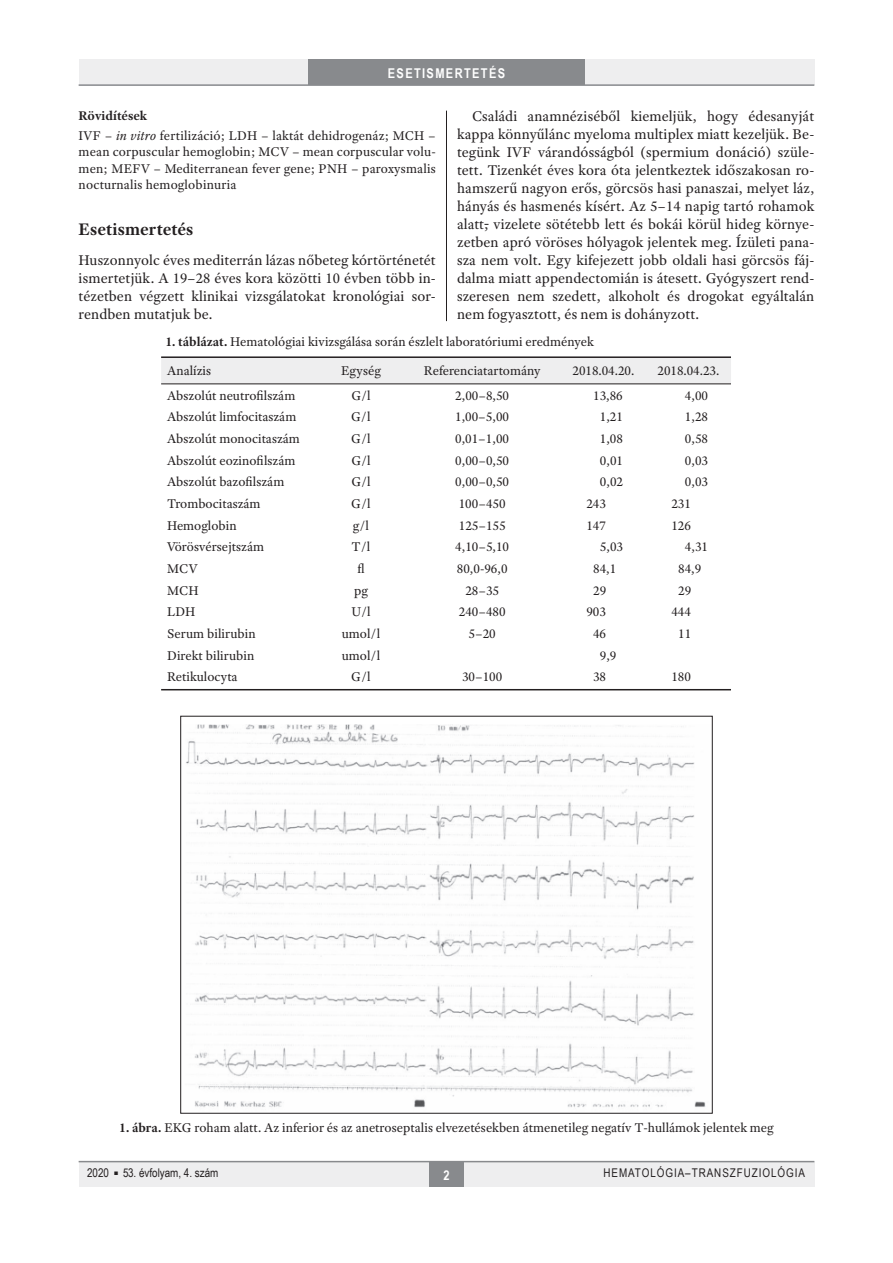
<style>
.page{position:relative;width:893px;height:1263px;background:#fff}
.page>*{position:absolute;margin:0;border:0;box-sizing:border-box;transform-origin:0 0}
.t1{font:700 18px "Adobe Text Pro";color:#231f20}
.t2{font:15px/18px "Adobe Text Pro";letter-spacing:.005em;color:#231f20;text-align:justify}
.t3{font:13.5px/16.5px "Adobe Text Pro";color:#231f20}
.t4{font:700 13.5px "Arial Narrow";letter-spacing:.1em;color:#fff}
.t5{font:12px "Arial Narrow";letter-spacing:.08em;color:#231f20}
.t6{font:12px "Arial Narrow";color:#231f20}
.s1{font-weight:700}
.s2{font-style:italic}
</style>
<div class="page">
<div style="left:79px;top:1161px;width:735px;height:25px;background:#eeeeef"></div>
<hr style="left:79px;top:1161px;width:735px;height:1px;background:#888a8d">
<div style="left:430px;top:1161px;width:34px;height:25px;background:#888a8d"></div>
<div style="left:79px;top:60px;width:735px;height:25px;background:#eeeeef"></div>
<div style="left:308px;top:60px;width:277px;height:25px;background:#888a8d"></div>
<hr style="left:79px;top:84px;width:735px;height:2px;background:#888a8d">
<hr style="left:446px;top:111px;width:1px;height:210px;background:#231f20">
<img style="left:186px;top:724px;width:520px;height:384px">
<div style="left:161px;top:358px;width:570px;height:26px;background:#eeeeef"></div>
<hr style="left:161px;top:356px;width:570px;height:2px;background:#231f20">
<hr style="left:161px;top:384px;width:570px;height:1px;background:#231f20">
<hr style="left:161px;top:689px;width:570px;height:1px;background:#231f20">
<p class="t4" style="left:388px;top:65px;width:119px">ESETISMERTETÉS</p>
<p class="t3" style="left:79px;top:107px;width:359px;line-height:19.5px"><span class="s1">Rövidítések<br></span>IVF – <span class="s2">in vitro</span> fertilizáció; LDH – laktát dehidrogenáz; MCH –</p>
<p class="t3" style="left:79px;top:145px;width:359px;text-align:justify">mean corpuscular hemoglobin; MCV – mean corpuscular volu&shy;men; MEFV – Mediterranean fever gene; PNH – paroxysmalis nocturnalis hemoglobinuria</p>
<h1 class="t1" style="left:79px;top:222px;width:116px">Esetismertetés</h1>
<p class="t2" style="left:79px;top:252px;width:359px">Huszonnyolc éves mediterrán lázas nőbeteg kórtörténetét ismertetjük. A 19–28 éves kora közötti 10 évben több in&shy;tézetben végzett klinikai vizsgálatokat kronológiai sor&shy;rendben mutatjuk be.</p>
<p class="t2" style="left:457px;top:109px;width:359px;text-indent:15px">Családi anamnéziséből kiemeljük, hogy édesanyját kap pa könnyűlánc myeloma multiplex miatt kezeljük. Be&shy;tegünk IVF várandósságból (spermium donáció) szüle&shy;tett. Tizenkét éves kora óta jelentkeztek időszakosan ro&shy;hamszerű nagyon erős, görcsös hasi panaszai, melyet láz, hányás és hasmenés kísért. Az 5–14 napig tartó rohamok alatt, vizelete sötétebb lett és bokái körül hideg környe&shy;zetben apró vöröses hólyagok jelentek meg. Ízületi pana&shy;sza nem volt. Egy kifejezett jobb oldali hasi görcsös fáj&shy;dalma miatt appendectomián is átesett. Gyógyszert rend&shy;szeresen nem szedett, alkoholt és drogokat egyáltalán nem fogyasztott, és nem is dohányzott.</p>
<p class="t3" style="left:165px;top:328px;width:430px;line-height:29.1px"><span class="s1">1. táblázat.</span> Hematológiai kivizsgálása során észlelt laboratóriumi eredmények<br>Analízis</p>
<p class="t3" style="left:341px;top:364px;width:41px">Egység</p>
<p class="t3" style="left:424px;top:364px;width:118px">Referenciatartomány</p>
<p class="t3" style="left:572px;top:364px;width:63px">2018.04.20.</p>
<p class="t3" style="left:657px;top:364px;width:63px">2018.04.23.</p>
<p class="t3" style="left:167px;top:388px;width:130px">Abszolút neutrofilszám</p>
<p class="t3" style="left:351px;top:388px;width:21px">G/l</p>
<p class="t3" style="left:455px;top:388px;width:55px">2,00–8,50</p>
<p class="t3" style="left:593px;top:388px;width:31px">13,86</p>
<p class="t3" style="left:685px;top:388px;width:25px">4,00</p>
<p class="t3" style="left:167px;top:410px;width:131px">Abszolút limfocitaszám</p>
<p class="t3" style="left:351px;top:410px;width:21px">G/l</p>
<p class="t3" style="left:455px;top:410px;width:55px">1,00–5,00</p>
<p class="t3" style="left:600px;top:410px;width:25px">1,21</p>
<p class="t3" style="left:685px;top:410px;width:25px">1,28</p>
<p class="t3" style="left:167px;top:431px;width:134px">Abszolút monocitaszám</p>
<p class="t3" style="left:351px;top:431px;width:21px">G/l</p>
<p class="t3" style="left:455px;top:431px;width:55px">0,01–1,00</p>
<p class="t3" style="left:600px;top:431px;width:25px">1,08</p>
<p class="t3" style="left:685px;top:431px;width:25px">0,58</p>
<p class="t3" style="left:167px;top:453px;width:130px">Abszolút eozinofilszám</p>
<p class="t3" style="left:351px;top:453px;width:21px">G/l</p>
<p class="t3" style="left:455px;top:453px;width:55px">0,00–0,50</p>
<p class="t3" style="left:600px;top:453px;width:25px">0,01</p>
<p class="t3" style="left:685px;top:453px;width:25px">0,03</p>
<p class="t3" style="left:167px;top:475px;width:119px">Abszolút bazofilszám</p>
<p class="t3" style="left:351px;top:475px;width:21px">G/l</p>
<p class="t3" style="left:455px;top:475px;width:55px">0,00–0,50</p>
<p class="t3" style="left:600px;top:475px;width:25px">0,02</p>
<p class="t3" style="left:685px;top:475px;width:25px">0,03</p>
<p class="t3" style="left:167px;top:496px;width:95px">Trombocitaszám</p>
<p class="t3" style="left:351px;top:496px;width:21px">G/l</p>
<p class="t3" style="left:459px;top:496px;width:48px">100–450</p>
<p class="t3" style="left:586px;top:496px;width:21px">243</p>
<p class="t3" style="left:671px;top:496px;width:21px">231</p>
<p class="t3" style="left:167px;top:518px;width:71px">Hemoglobin</p>
<p class="t3" style="left:353px;top:518px;width:18px">g/l</p>
<p class="t3" style="left:459px;top:518px;width:48px">125–155</p>
<p class="t3" style="left:586px;top:518px;width:21px">147</p>
<p class="t3" style="left:671px;top:518px;width:21px">126</p>
<p class="t3" style="left:167px;top:540px;width:98px">Vörösvérsejtszám</p>
<p class="t3" style="left:352px;top:540px;width:20px">T/l</p>
<p class="t3" style="left:455px;top:540px;width:55px">4,10–5,10</p>
<p class="t3" style="left:600px;top:540px;width:25px">5,03</p>
<p class="t3" style="left:685px;top:540px;width:25px">4,31</p>
<p class="t3" style="left:167px;top:561px;width:32px">MCV</p>
<p class="t3" style="left:357px;top:561px;width:9px">fl</p>
<p class="t3" style="left:457px;top:561px;width:52px">80,0-96,0</p>
<p class="t3" style="left:593px;top:561px;width:25px">84,1</p>
<p class="t3" style="left:678px;top:561px;width:25px">84,9</p>
<p class="t3" style="left:167px;top:583px;width:33px">MCH</p>
<p class="t3" style="left:354px;top:583px;width:15px">pg</p>
<p class="t3" style="left:465px;top:583px;width:35px">28–35</p>
<p class="t3" style="left:593px;top:583px;width:15px">29</p>
<p class="t3" style="left:678px;top:583px;width:15px">29</p>
<p class="t3" style="left:167px;top:605px;width:30px">LDH</p>
<p class="t3" style="left:351px;top:605px;width:21px">U/l</p>
<p class="t3" style="left:459px;top:605px;width:48px">240–480</p>
<p class="t3" style="left:586px;top:605px;width:21px">903</p>
<p class="t3" style="left:671px;top:605px;width:21px">444</p>
<p class="t3" style="left:167px;top:626px;width:90px">Serum bilirubin</p>
<p class="t3" style="left:342px;top:626px;width:40px">umol/l</p>
<p class="t3" style="left:469px;top:626px;width:29px">5–20</p>
<p class="t3" style="left:593px;top:626px;width:15px">46</p>
<p class="t3" style="left:678px;top:626px;width:15px">11</p>
<p class="t3" style="left:167px;top:648px;width:89px">Direkt bilirubin</p>
<p class="t3" style="left:342px;top:648px;width:40px">umol/l</p>
<p class="t3" style="left:600px;top:648px;width:18px">9,9</p>
<p class="t3" style="left:167px;top:670px;width:72px">Retikulocyta</p>
<p class="t3" style="left:351px;top:670px;width:21px">G/l</p>
<p class="t3" style="left:462px;top:670px;width:42px">30–100</p>
<p class="t3" style="left:593px;top:670px;width:15px">38</p>
<p class="t3" style="left:671px;top:670px;width:21px">180</p>
<p class="t3" style="left:119px;top:1120px;width:656px"><span class="s1">1. ábra.</span> EKG roham alatt. Az inferior és az anetroseptalis elvezetésekben átmenetileg negatív T-hullámok jelentek meg</p>
<p class="t6" style="left:87px;top:1166px;width:133px">2020 <sup>■</sup> 53. évfolyam, 4. szám</p>
<p class="t4" style="left:444px;top:1167px;width:8px">2</p>
<p class="t5" style="left:603px;top:1166px;width:203px">HEMATOLÓGIA–TRANSZFUZIOLÓGIA</p>
</div>
